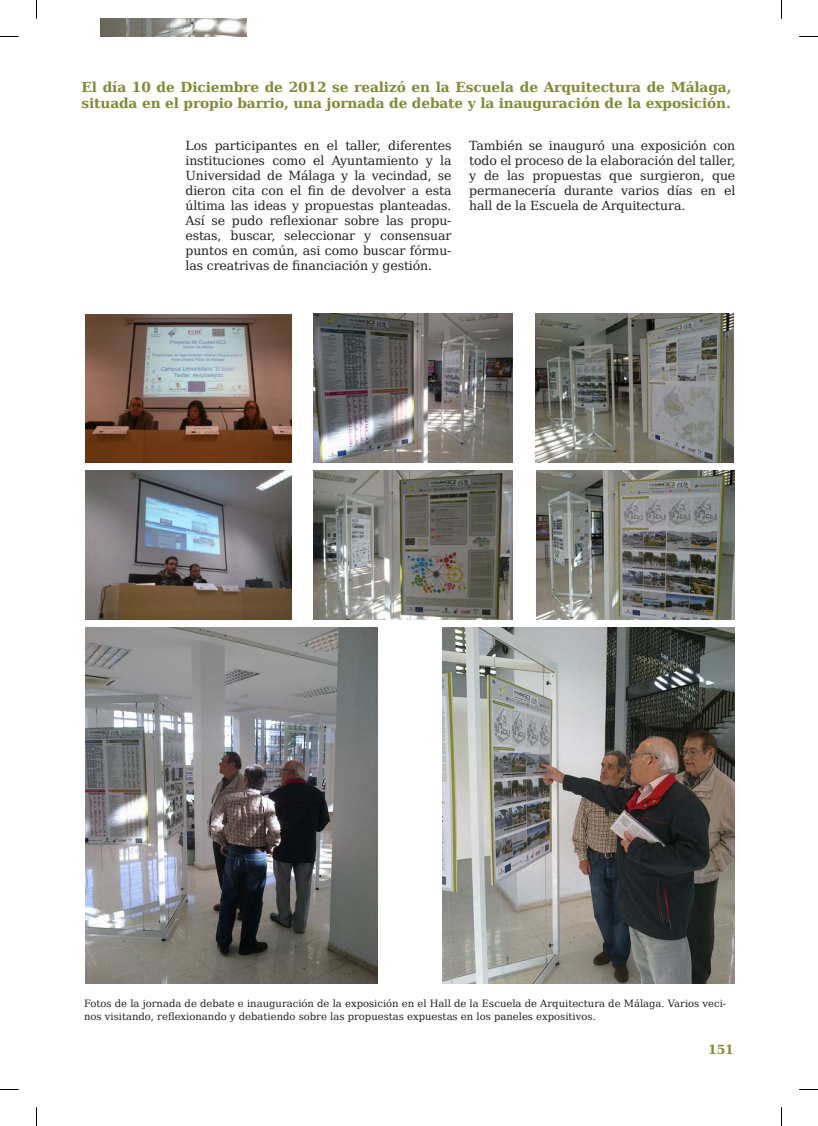
<style>
.page{position:relative;width:818px;height:1126px;background:#fff}
.page>*{position:absolute;margin:0;border:0;box-sizing:border-box;transform-origin:0 0}
.t1{font:700 13.75px/16.5px "DejaVu Serif";letter-spacing:-.01em;color:#818c37}
.t2{font:12.5px/15px "DejaVu Serif";letter-spacing:-.01em;color:#231f20;text-align:justify}
.t3{font:700 12.5px "DejaVu Serif";color:#818c37}
.t4{font:10px/12px "DejaVu Serif";color:#231f20}
</style>
<div class="page">
<img style="left:85px;top:627px;width:292px;height:356px">
<img style="left:442px;top:627px;width:292px;height:356px">
<img style="left:100px;top:19px;width:146px;height:17px">
<img style="left:313px;top:314px;width:199px;height:148px">
<img style="left:535px;top:314px;width:198px;height:148px">
<img style="left:313px;top:471px;width:199px;height:148px">
<img style="left:536px;top:471px;width:198px;height:148px">
<img style="left:85px;top:314px;width:207px;height:148px">
<img style="left:85px;top:471px;width:207px;height:148px">
<svg style="left:0;top:36px;width:19px;height:1px"></svg>
<svg style="left:799px;top:36px;width:18px;height:1px"></svg>
<svg style="left:0;top:1089px;width:19px;height:1px"></svg>
<svg style="left:799px;top:1089px;width:18px;height:1px"></svg>
<svg style="left:36px;top:0;width:1px;height:19px"></svg>
<svg style="left:36px;top:1107px;width:1px;height:18px"></svg>
<p class="t1" style="left:81px;top:78px;width:651px">El día 10 de Diciembre de 2012 se realizó en la Escuela de Arquitectura de Málaga, situada en el propio barrio, una jornada de debate y la inauguración de la exposición.</p>
<p class="t2" style="left:185px;top:137px;width:267px">Los participantes en el taller, diferentes instituciones como el Ayuntamiento y la Universidad de Málaga y la vecindad, se dieron cita con el fin de devolver a esta última las ideas y propuestas planteadas.<br>Así se pudo reflexionar sobre las propu&shy;estas, buscar, seleccionar y consensuar puntos en común, asi como buscar fórmu&shy;las creatrivas de financiación y gestión.</p>
<p class="t2" style="left:469px;top:137px;width:267px">También se inauguró una exposición con todo el proceso de la elaboración del taller, y de las propuestas que surgieron, que permanecería durante varios días en el hall de la Escuela de Arquitectura.</p>
<p class="t4" style="left:84px;top:996px;width:643px">Fotos de la jornada de debate e inauguración de la exposición en el Hall de la Escuela de Arquitectura de Málaga. Varios veci&shy;nos visitando, reflexionando y debatiendo sobre las propuestas expuestas en los paneles expositivos.</p>
<p class="t3" style="left:707px;top:1039px;width:27px">151</p>
</div>
